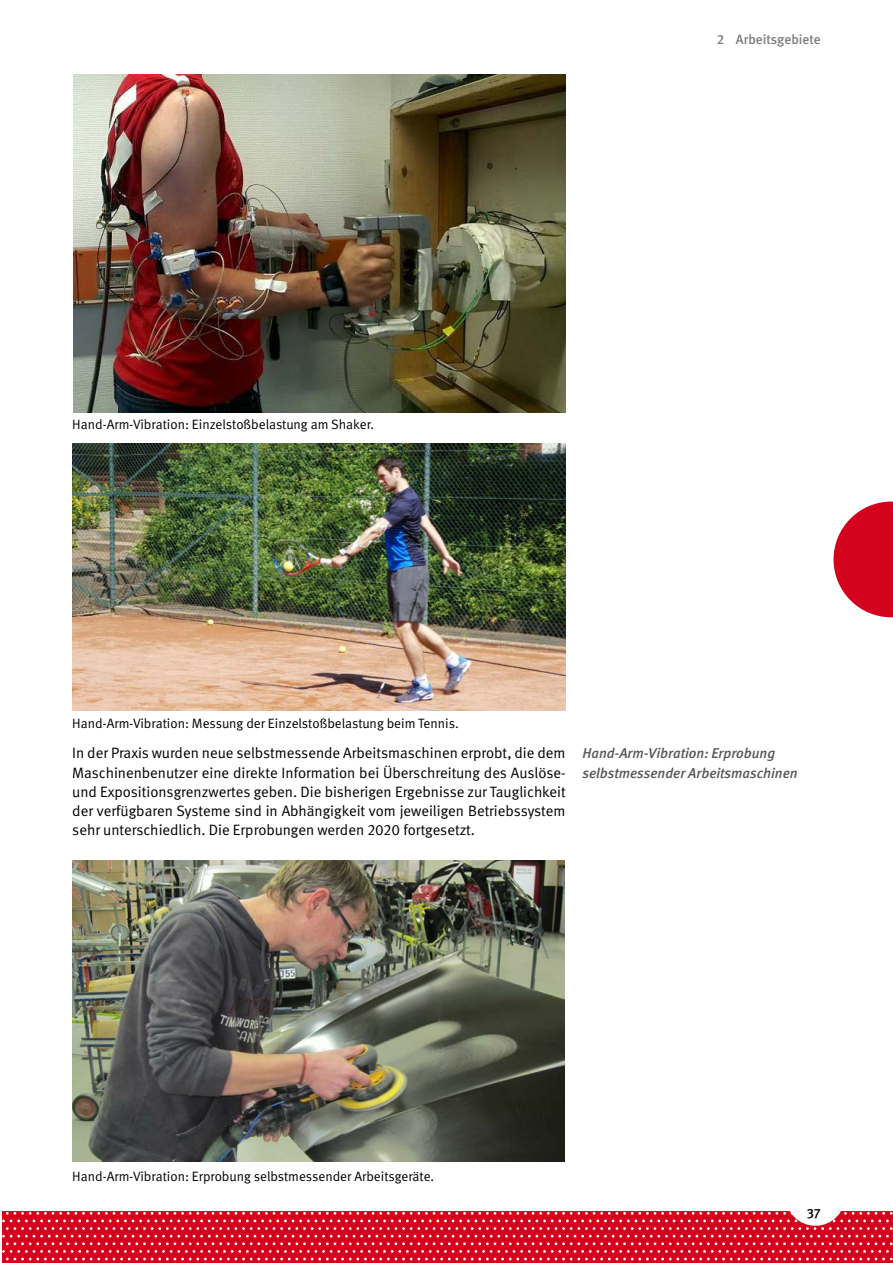
<style>
.page{position:relative;width:893px;height:1263px;background:#fff}
.page>*{position:absolute;margin:0;border:0;box-sizing:border-box;transform-origin:0 0}
.Grundtext{font:15px/19.2px "DGUV Meta";color:#000;text-align:justify}
.Marginalie{font:italic 500 14.25px "DGUV Meta";color:#58585a}
.t1{font:13.5px "DGUV Meta";color:#000}
.t2{font:500 13.5px "DGUV Meta";color:#7e7f81}
.t3{font:500 13.5px "DGUV Meta";color:#000}
</style>
<div class="page">
<div style="left:2px;top:1212px;width:891px;height:51px;background:#d4021d"></div>
<svg style="left:2px;top:1212px;width:891px;height:48px"></svg>
<svg style="left:833px;top:501px;width:60px;height:116px"></svg>
<div style="left:786px;top:1166px;width:59px;height:60px;background:#fff;border-radius:50%"></div>
<img style="left:72px;top:444px;width:494px;height:266px">
<img style="left:73px;top:75px;width:493px;height:338px">
<img style="left:72px;top:860px;width:492px;height:301px">
<p class="t1" style="left:72px;top:417px;width:304px">Hand-Arm-Vibration: Einzelstoßbelastung am Shaker.</p>
<p class="t1" style="left:72px;top:715px;width:388px">Hand-Arm-Vibration: Messung der Einzelstoßbelastung beim Tennis.</p>
<p class="t2" style="left:717px;top:32px;width:105px">2 Arbeitsgebiete</p>
<p class="Grundtext" style="left:72px;top:744px;width:495px">In der Praxis wurden neue selbstmessende Arbeitsmaschinen erprobt, die dem Maschinenbenutzer eine direkte Information bei Überschreitung des Auslöse&shy;und Expositionsgrenzwertes geben. Die bisherigen Ergebnisse zur Tauglichkeit der verfügbaren Systeme sind in Abhängigkeit vom jeweiligen Betriebssystem sehr unterschiedlich. Die Erprobungen werden 2020 fortgesetzt.</p>
<p class="Marginalie" style="left:583px;top:745px;width:194px">Hand-Arm-Vibration: Erprobung</p>
<p class="Marginalie" style="left:583px;top:764px;width:217px">selbstmessender Arbeitsmaschinen</p>
<p class="t1" style="left:72px;top:1169px;width:363px">Hand-Arm-Vibration: Erprobung selbstmessender Arbeitsgeräte.</p>
<p class="t3" style="left:807px;top:1205px;width:15px">37</p>
</div>
